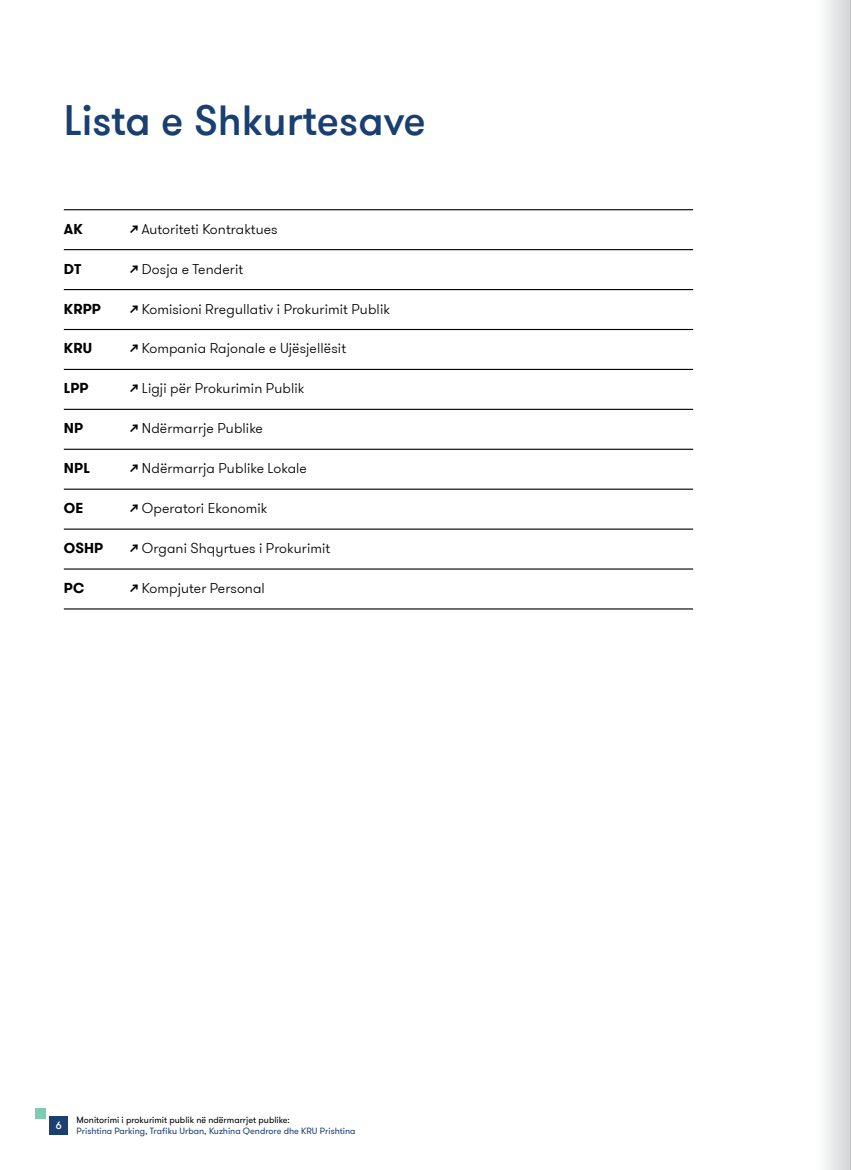
<style>
.page{position:relative;width:851px;height:1170px;background:#fff}
.page>*{position:absolute;margin:0;border:0;box-sizing:border-box;transform-origin:0 0}
.t1{font:500 42px "GT Walsheim Pro";color:#1a3f71}
.t2{font:300 14.25px "GT Walsheim Pro";letter-spacing:.005em;color:#000}
.t3{font:700 14.25px "GT Walsheim Pro";letter-spacing:.01em;color:#000}
.t4{font:500 10.5px "GT Walsheim Pro";color:#fff}
.t5{font:9px "GT Walsheim Pro";color:#1a3f71}
.t6{font:9px "GT Walsheim Pro";color:#000}
.s1{font-weight:700}
</style>
<div class="page">
<hr style="left:64px;top:209px;width:629px;height:1px;background:#000">
<hr style="left:64px;top:249px;width:629px;height:1px;background:#000">
<hr style="left:64px;top:289px;width:629px;height:1px;background:#000">
<hr style="left:64px;top:329px;width:629px;height:1px;background:#000">
<hr style="left:64px;top:369px;width:629px;height:1px;background:#000">
<hr style="left:64px;top:409px;width:629px;height:1px;background:#000">
<hr style="left:64px;top:448px;width:629px;height:2px;background:#000">
<hr style="left:64px;top:488px;width:629px;height:1px;background:#000">
<hr style="left:64px;top:528px;width:629px;height:1px;background:#000">
<hr style="left:64px;top:568px;width:629px;height:1px;background:#000">
<hr style="left:64px;top:608px;width:629px;height:1px;background:#000">
<div style="left:50px;top:1116px;width:18px;height:18px;background:#1a3f71"></div>
<div style="left:36px;top:1107px;width:10px;height:11px;background:#7ecbb3"></div>
<div style="left:814px;top:0;width:36px;height:1169px;background:linear-gradient(to right,#fff,#d4d6d7)"></div>
<hr style="left:850px;top:0;width:1px;height:1169px;background:#bcbec0">
<h1 class="t1" style="left:64px;top:94px;width:363px">Lista e Shkurtesave</h1>
<p class="t3" style="left:64px;top:219px;width:20px">AK</p>
<p class="t2" style="left:130px;top:220px;width:149px"><span class="s1">↗</span> Autoriteti Kontraktues</p>
<p class="t3" style="left:64px;top:259px;width:19px">DT</p>
<p class="t2" style="left:130px;top:260px;width:115px"><span class="s1">↗</span> Dosja e Tenderit</p>
<p class="t3" style="left:64px;top:299px;width:39px">KRPP</p>
<p class="t2" style="left:130px;top:299px;width:261px"><span class="s1">↗</span> Komisioni Rregullativ i Prokurimit Publik</p>
<p class="t3" style="left:64px;top:339px;width:30px">KRU</p>
<p class="t2" style="left:130px;top:339px;width:218px"><span class="s1">↗</span> Kompania Rajonale e Ujësjellësit</p>
<p class="t3" style="left:64px;top:379px;width:26px">LPP</p>
<p class="t2" style="left:130px;top:379px;width:176px"><span class="s1">↗</span> Ligji për Prokurimin Publik</p>
<p class="t3" style="left:64px;top:419px;width:21px">NP</p>
<p class="t2" style="left:130px;top:419px;width:134px"><span class="s1">↗</span> Ndërmarrje Publike</p>
<p class="t3" style="left:64px;top:459px;width:27px">NPL</p>
<p class="t2" style="left:130px;top:459px;width:178px"><span class="s1">↗</span> Ndërmarrja Publike Lokale</p>
<p class="t3" style="left:64px;top:499px;width:21px">OE</p>
<p class="t2" style="left:130px;top:499px;width:139px"><span class="s1">↗</span> Operatori Ekonomik</p>
<p class="t3" style="left:64px;top:538px;width:41px">OSHP</p>
<p class="t2" style="left:130px;top:539px;width:202px"><span class="s1">↗</span> Organi Shqyrtues i Prokurimit</p>
<p class="t3" style="left:64px;top:578px;width:22px">PC</p>
<p class="t2" style="left:130px;top:579px;width:136px"><span class="s1">↗</span> Kompjuter Personal</p>
<p class="t4" style="left:56px;top:1118px;width:7px">6</p>
<p class="t6" style="left:77px;top:1114px;width:215px">Monitorimi i prokurimit publik në ndërmarrjet publike:</p>
<p class="t5" style="left:77px;top:1125px;width:280px">Prishtina Parking, Trafiku Urban, Kuzhina Qendrore dhe KRU Prishtina</p>
</div>
